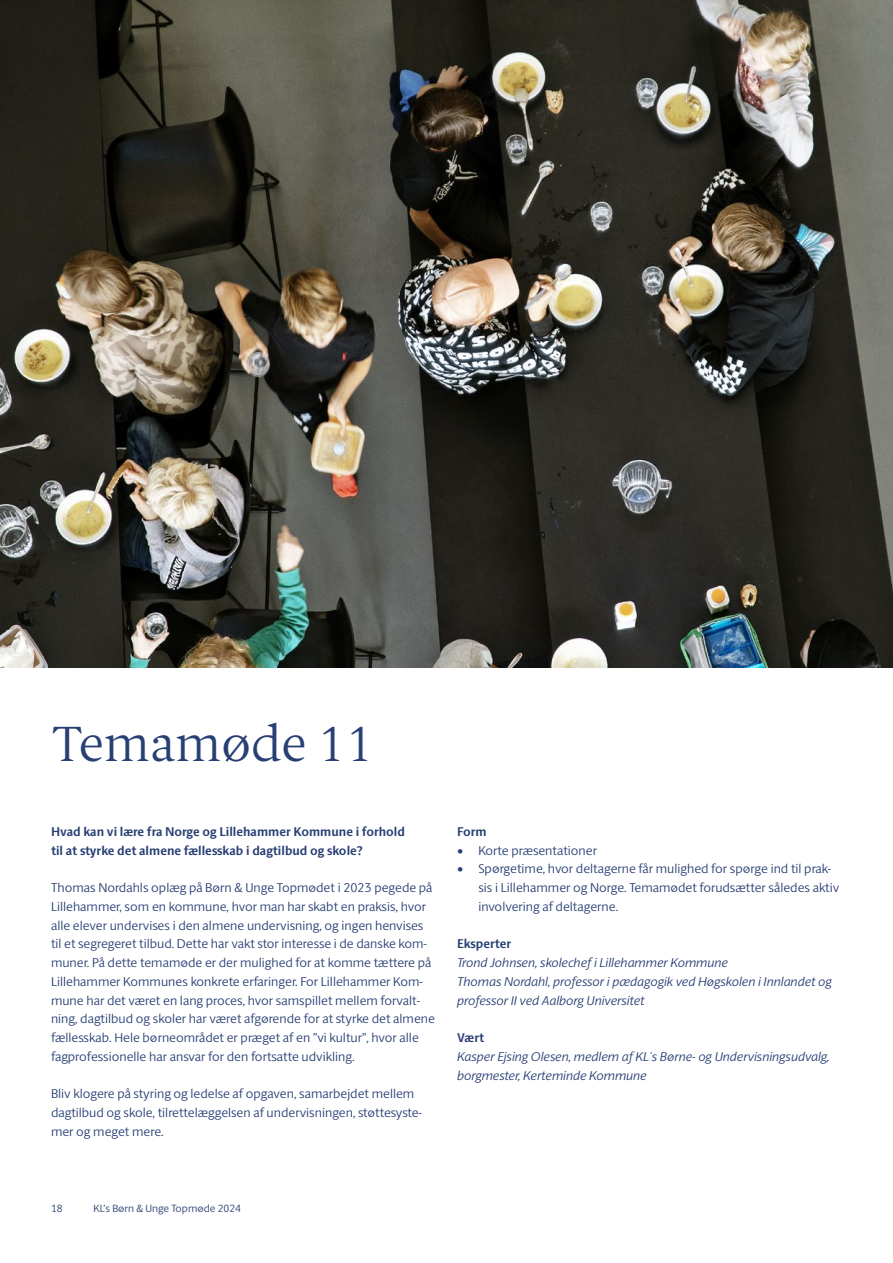
<style>
.page{position:relative;width:893px;height:1263px;background:#fff}
.page>*{position:absolute;margin:0;border:0;box-sizing:border-box;transform-origin:0 0}
.t1{font:300 49.5px "ID Serif";color:#283f74}
.t2{font:300 12.75px/18.8px "ID Sans";color:#283f74}
.t3{font:italic 300 12.75px/18.8px "ID Sans";color:#283f74}
.t4{font:700 12.75px/18.8px "ID Sans";color:#283f74}
.t5{font:300 10.5px "ID Sans";color:#283f74}
.s1{font-family:"ID Serif";font-weight:400}
</style>
<div class="page">
<img style="left:0;top:0;width:893px;height:667px">
<h1 class="t1" style="left:51px;top:714px;width:324px">Temamøde 11</h1>
<p class="t4" style="left:51px;top:822px;width:355px">Hvad kan vi lære fra Norge og Lillehammer Kommune i forhold til at styrke det almene fællesskab i dagtilbud og skole?</p>
<p class="t2" style="left:51px;top:878px;width:385px">Thomas Nordahls oplæg på Børn &amp; Unge Topmødet i 2023 pegede på Lillehammer, som en kommune, hvor man har skabt en praksis, hvor alle elever undervises i den almene undervisning, og ingen henvises til et segregeret tilbud. Dette har vakt stor interesse i de danske kom&shy;muner. På dette temamøde er der mulighed for at komme tættere på Lillehammer Kommunes konkrete erfaringer. For Lillehammer Kom&shy;mune har det været en lang proces, hvor samspillet mellem forvalt&shy;ning, dagtilbud og skoler har været afgørende for at styrke det almene fællesskab. Hele børneområdet er præget af en ”vi kultur”, hvor alle fagprofessionelle har ansvar for den fortsatte udvikling.</p>
<p class="t2" style="left:51px;top:1084px;width:372px">Bliv klogere på styring og ledelse af opgaven, samarbejdet mellem dagtilbud og skole, tilrettelæggelsen af undervisningen, støttesyste&shy;mer og meget mere.</p>
<p class="t4" style="left:457px;top:822px;width:31px">Form</p>
<p class="t2" style="left:457px;top:841px;width:141px"><span class="s1">•</span> Korte præsentationer</p>
<p class="t2" style="left:478px;top:859px;width:362px;text-indent:-21px"><span class="s1">•</span> Spørgetime, hvor deltagerne får mulighed for spørge ind til prak&shy;sis i Lillehammer og Norge. Temamødet forudsætter således aktiv involvering af deltagerne.</p>
<p class="t4" style="left:457px;top:935px;width:56px">Eksperter</p>
<p class="t3" style="left:457px;top:953px;width:376px">Trond Johnsen, skolechef i Lillehammer Kommune<br>Thomas Nordahl, professor i pædagogik ved Høgskolen i Innlandet og professor II ved Aalborg Universitet</p>
<p class="t4" style="left:457px;top:1028px;width:29px">Vært</p>
<p class="t3" style="left:457px;top:1047px;width:374px">Kasper Ejsing Olesen, medlem af KL´s Børne- og Undervisningsudvalg, borgmester, Kerteminde Kommune</p>
<p class="t5" style="left:51px;top:1202px;width:13px">18</p>
<p class="t5" style="left:94px;top:1202px;width:149px">KL’s Børn &amp; Unge Topmøde 2024</p>
</div>
